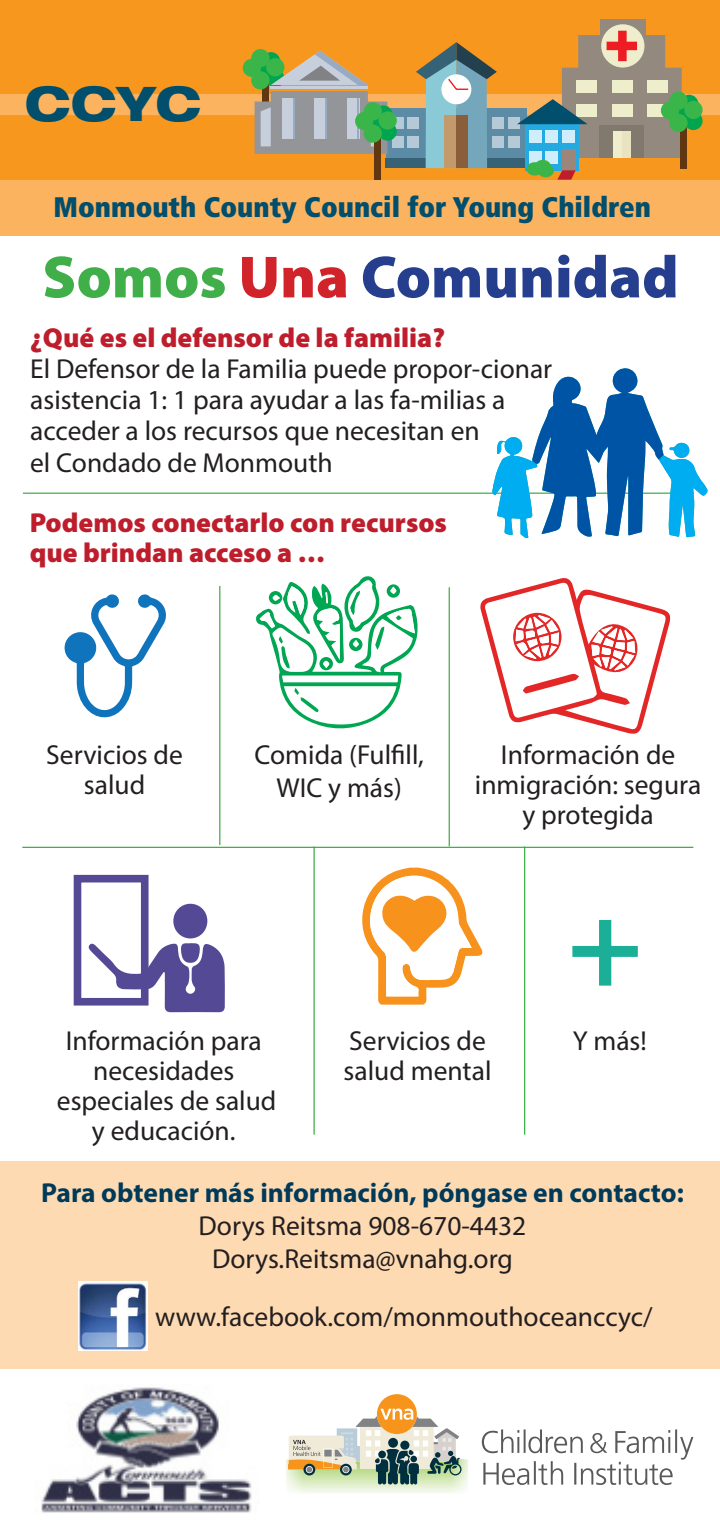
<style>
.page{position:relative;width:720px;height:1530px;background:#fff}
.page>*{position:absolute;margin:0;border:0;box-sizing:border-box;transform-origin:0 0}
.t1{font:900 60px "Myriad Pro";color:#253f8e}
.t2{font:800 expanded 47.75px "Helvetica Neue";color:#014e6d}
.t3{font:900 condensed 28.25px "Frutiger";color:#014e6d}
.t4{font:27.5px/30px "Myriad Pro";color:#231f20;text-align:center}
.t5{font:900 27.5px/30px "Myriad Pro";color:#be1d2c}
.t6{font:700 27.5px "Myriad Pro";color:#003a59}
.s1{color:#40ae49}
.s2{color:#d1232a}
</style>
<div class="page">
<div style="left:0;top:1161px;width:720px;height:207px;background:#fedab3"></div>
<hr style="left:23px;top:493px;width:671px;height:1px;background:#40ae49">
<div style="left:0;top:180px;width:720px;height:56px;background:#fbb35f"></div>
<div style="left:0;top:0;width:720px;height:179px;background:#f7971d"></div>
<div style="left:0;top:94px;width:720px;height:21px;background:#fbb35f"></div>
<div style="left:262px;top:83px;width:7px;height:43px;background:#603711"></div>
<div style="left:262px;top:52px;width:18px;height:18px;background:#00a54f;border-radius:50%"></div>
<div style="left:266px;top:69px;width:18px;height:18px;background:#0aa756;border-radius:50%"></div>
<div style="left:257px;top:64px;width:18px;height:18px;background:#00a54f;border-radius:50%"></div>
<div style="left:266px;top:58px;width:18px;height:18px;background:#3ab54a;border-radius:50%"></div>
<div style="left:251px;top:71px;width:19px;height:19px;background:#3ab54a;border-radius:50%"></div>
<div style="left:243px;top:59px;width:18px;height:18px;background:#3ab54a;border-radius:50%"></div>
<div style="left:251px;top:49px;width:19px;height:18px;background:#3ab54a;border-radius:50%"></div>
<div style="left:386px;top:108px;width:141px;height:50px;background:#5c8ca5"></div>
<div style="left:386px;top:158px;width:141px;height:10px;background:#366275"></div>
<svg style="left:416px;top:42px;width:81px;height:126px"></svg>
<div style="left:445px;top:115px;width:11px;height:53px;background:#c39a6b"></div>
<div style="left:456px;top:115px;width:12px;height:53px;background:#8a5d3b"></div>
<div style="left:392px;top:117px;width:12px;height:12px;background:#b5c9d6"></div>
<div style="left:407px;top:117px;width:12px;height:12px;background:#b5c9d6"></div>
<div style="left:392px;top:136px;width:12px;height:11px;background:#b5c9d6"></div>
<div style="left:407px;top:136px;width:12px;height:11px;background:#b5c9d6"></div>
<div style="left:492px;top:117px;width:12px;height:12px;background:#b5c9d6"></div>
<div style="left:508px;top:117px;width:12px;height:12px;background:#b5c9d6"></div>
<div style="left:492px;top:136px;width:12px;height:11px;background:#b5c9d6"></div>
<div style="left:508px;top:136px;width:12px;height:11px;background:#b5c9d6"></div>
<hr style="left:271px;top:86px;width:97px;height:3px;background:#c8cfdc">
<svg style="left:255px;top:91px;width:132px;height:63px;background:#9c9997"></svg>
<div style="left:282px;top:99px;width:12px;height:40px;background:#c8cfdc"></div>
<div style="left:315px;top:99px;width:12px;height:40px;background:#c8cfdc"></div>
<div style="left:347px;top:99px;width:12px;height:40px;background:#c8cfdc"></div>
<hr style="left:293px;top:99px;width:1px;height:40px;background:#98abc1">
<hr style="left:325px;top:99px;width:2px;height:40px;background:#98abc1">
<hr style="left:358px;top:99px;width:1px;height:40px;background:#98abc1">
<svg style="left:271px;top:51px;width:97px;height:34px"></svg>
<div style="left:525px;top:122px;width:54px;height:49px;background:#24aae1"></div>
<div style="left:530px;top:151px;width:12px;height:12px;background:#cfedfb"></div>
<div style="left:546px;top:151px;width:12px;height:12px;background:#cfedfb"></div>
<div style="left:562px;top:149px;width:14px;height:22px;background:#9b8679"></div>
<svg style="left:557px;top:170px;width:19px;height:10px"></svg>
<div style="left:374px;top:137px;width:7px;height:43px;background:#603711"></div>
<div style="left:374px;top:105px;width:19px;height:19px;background:#00a54f;border-radius:50%"></div>
<div style="left:379px;top:122px;width:18px;height:19px;background:#00a54f;border-radius:50%"></div>
<div style="left:369px;top:117px;width:19px;height:19px;background:#00a54f;border-radius:50%"></div>
<div style="left:379px;top:111px;width:18px;height:19px;background:#3ab54a;border-radius:50%"></div>
<div style="left:364px;top:124px;width:18px;height:19px;background:#3ab54a;border-radius:50%"></div>
<div style="left:355px;top:112px;width:18px;height:18px;background:#3ab54a;border-radius:50%"></div>
<div style="left:364px;top:102px;width:18px;height:19px;background:#3ab54a;border-radius:50%"></div>
<div style="left:680px;top:126px;width:7px;height:43px;background:#603711"></div>
<div style="left:680px;top:95px;width:18px;height:18px;background:#00a54f;border-radius:50%"></div>
<div style="left:684px;top:112px;width:19px;height:18px;background:#00a54f;border-radius:50%"></div>
<div style="left:675px;top:107px;width:18px;height:18px;background:#00a54f;border-radius:50%"></div>
<div style="left:684px;top:101px;width:19px;height:18px;background:#3ab54a;border-radius:50%"></div>
<div style="left:669px;top:114px;width:19px;height:18px;background:#3ab54a;border-radius:50%"></div>
<div style="left:669px;top:92px;width:19px;height:18px;background:#3ab54a;border-radius:50%"></div>
<div style="left:526px;top:162px;width:17px;height:14px;background:#3ab54a;border-radius:50%"></div>
<div style="left:535px;top:160px;width:16px;height:13px;background:#3ab54a;border-radius:50%"></div>
<div style="left:538px;top:164px;width:16px;height:13px;background:#3ab54a;border-radius:50%"></div>
<div style="left:600px;top:20px;width:46px;height:46px;background:#93897f"></div>
<svg style="left:601px;top:24px;width:43px;height:44px"></svg>
<svg style="left:517px;top:31px;width:165px;height:127px"></svg>
<img style="left:286px;top:1459px;width:182px;height:34px">
<svg style="left:288px;top:1394px;width:174px;height:90px"></svg>
<svg style="left:482px;top:1429px;width:211px;height:56px"></svg>
<img style="left:41px;top:1387px;width:211px;height:126px">
<img style="left:79px;top:1281px;width:69px;height:70px">
<svg style="left:362px;top:868px;width:121px;height:137px"></svg>
<svg style="left:65px;top:594px;width:101px;height:124px"></svg>
<div style="left:74px;top:875px;width:75px;height:131px;background:#fff;border:8px solid #544994"></div>
<div style="left:173px;top:904px;width:34px;height:35px;background:#544994;border-radius:50%"></div>
<svg style="left:88px;top:941px;width:137px;height:71px"></svg>
<svg style="left:572px;top:919px;width:66px;height:67px"></svg>
<hr style="left:22px;top:847px;width:671px;height:1px;background:#40ae49">
<hr style="left:219px;top:586px;width:1px;height:259px;background:#40ae49">
<hr style="left:449px;top:587px;width:1px;height:259px;background:#40ae49">
<hr style="left:313px;top:846px;width:2px;height:289px;background:#40ae49">
<hr style="left:524px;top:846px;width:1px;height:289px;background:#40ae49">
<svg style="left:480px;top:578px;width:191px;height:156px"></svg>
<svg style="left:256px;top:576px;width:162px;height:153px"></svg>
<svg style="left:492px;top:368px;width:216px;height:170px"></svg>
<p class="t2" style="left:25px;top:74px;width:178px">CCYC</p>
<p class="t3" style="left:54px;top:190px;width:599px">Monmouth County Council for Young Children</p>
<p class="t1" style="left:42px;top:237px;width:638px"><span class="s1">Somos</span> <span class="s2">Una</span> Comunidad</p>
<p class="t5" style="left:30px;top:321px;width:416px">¿Qué es el defensor de la familia?</p>
<p class="t4" style="left:30px;top:353px;width:524px;line-height:31.2px;text-align:left">El Defensor de la Familia puede propor-cionar asistencia 1: 1 para ayudar a las fa-milias a acceder a los recursos que necesitan en<br>el Condado de Monmouth</p>
<p class="t5" style="left:30px;top:507px;width:419px">Podemos conectarlo con recursos que brindan acceso a …</p>
<p class="t4" style="left:46px;top:740px;width:138px">Servicios de salud</p>
<p class="t4" style="left:255px;top:738px;width:171px;line-height:32.5px">Comida (Fulfill,<br>WIC y más)</p>
<p class="t4" style="left:475px;top:740px;width:228px">Información de inmigración: segura y protegida</p>
<p class="t4" style="left:57px;top:1026px;width:221px">Información para necesidades especiales de salud y educación.</p>
<p class="t4" style="left:344px;top:1026px;width:149px;text-align:left">Servicios de salud mental</p>
<p class="t4" style="left:573px;top:1026px;width:76px">Y más!</p>
<p class="t6" style="left:41px;top:1174px;width:644px">Para obtener más información, póngase en contacto:</p>
<p class="t4" style="left:199px;top:1208px;width:329px;line-height:33px">Dorys Reitsma 908-670-4432<br>Dorys.Reitsma@vnahg.org</p>
<p class="t4" style="left:155px;top:1302px;width:499px">www.facebook.com/monmouthoceanccyc/</p>
</div>
